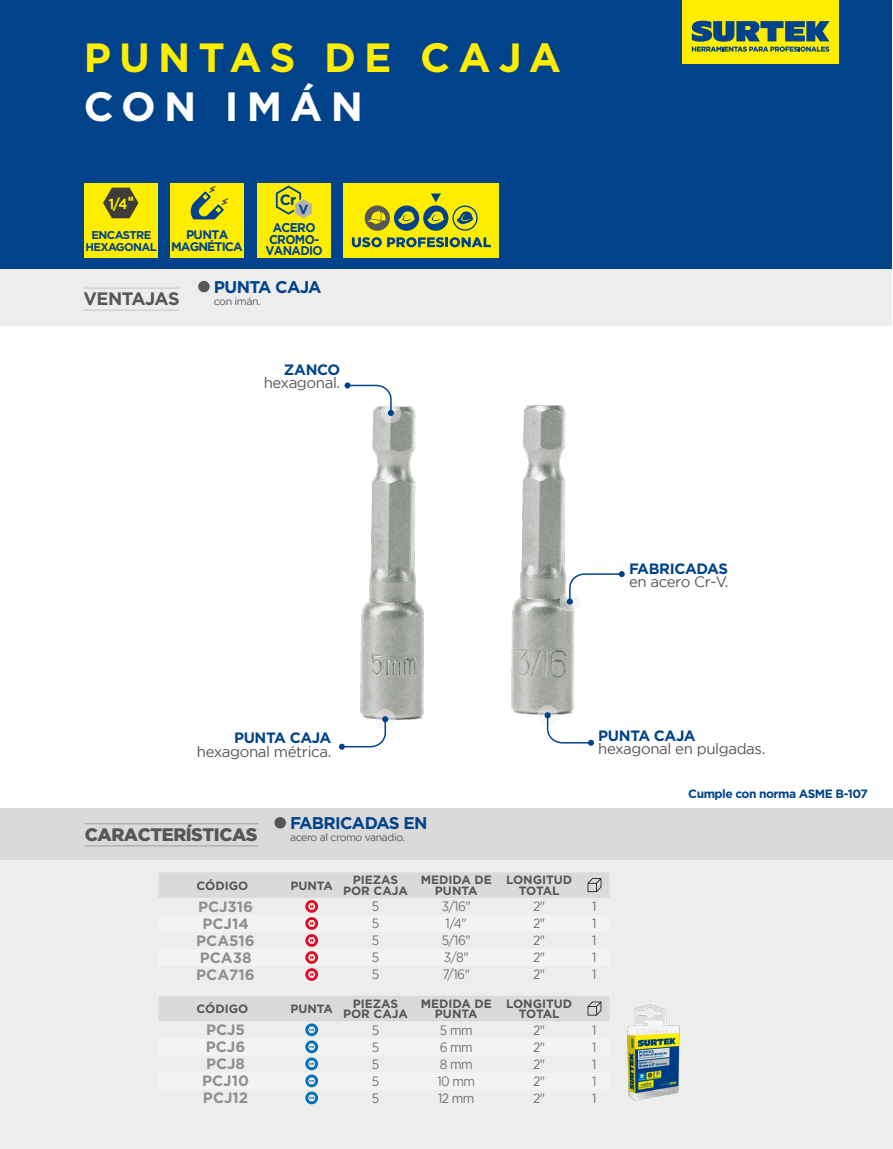
<style>
.page{position:relative;width:893px;height:1149px;background:#fff}
.page>*{position:absolute;margin:0;border:0;box-sizing:border-box;transform-origin:0 0}
.t1{font:700 40.8px "Gotham";letter-spacing:.2em;color:#ffed00}
.t2{font:700 40.8px "Gotham";letter-spacing:.2em;color:#fff}
.t3{font:900 18px "Gotham";letter-spacing:-.025em;color:#565655}
.t4{font:700 18px "Gotham";letter-spacing:-.025em;color:#565655}
.t5{font:700 16.95px "Gotham";letter-spacing:-.04em;color:#00438b}
.t6{font:15px "Gotham";letter-spacing:-.025em;color:#565655}
.t7{font:700 15px "Gotham";color:#8f8f8f}
.t8{font:700 15px "Gotham";letter-spacing:-.025em;color:#00438b}
.t9{font:700 14.85px "Gotham";color:#00438b}
.t10{font:700 14.55px "Gotham";color:#ffed00;scale:.9 1}
.t11{font:13.5px "Gotham";letter-spacing:-.04em;color:#6e6e6e;scale:.9 1}
.t12{font:700 13.2px "Gotham";color:#00438b}
.t13{font:700 12.6px/22.5px "Gotham";letter-spacing:-.05em;color:#00438b;text-align:center;scale:.95 1}
.t14{font:700 12.3px "Gotham";letter-spacing:-.075em;color:#00438b}
.t15{font:700 12px/10.5px "Gotham";color:#565655;text-align:center}
.t16{font:700 12px "Gotham";letter-spacing:-.04em;color:#00438b}
.t17{font:700 11.25px "Gotham";letter-spacing:-.05em;color:#00438b}
.t18{font:10.5px "Gotham";letter-spacing:-.04em;color:#565655}
.s1{font-family:"Nexa";font-weight:900}
</style>
<div class="page">
<div style="left:0;top:0;width:892px;height:276px;background:#00438b"></div>
<div style="left:0;top:270px;width:892px;height:56px;background:#ededec"></div>
<div style="left:682px;top:0;width:157px;height:64px;background:#ffed00"></div>
<svg style="left:692px;top:21px;width:137px;height:31px"></svg>
<img style="left:360px;top:406px;width:64px;height:314px">
<img style="left:511px;top:405px;width:63px;height:310px">
<div style="left:0;top:850px;width:893px;height:298px;background:#ededec"></div>
<div style="left:0;top:808px;width:893px;height:51px;background:#dadad9"></div>
<div style="left:84px;top:183px;width:74px;height:74px;background:#ffed00"></div>
<svg style="left:103px;top:187px;width:35px;height:31px"></svg>
<div style="left:344px;top:183px;width:155px;height:74px;background:#ffed00"></div>
<svg style="left:352px;top:237px;width:139px;height:10px"></svg>
<div style="left:365px;top:205px;width:25px;height:26px;background:#565655;border-radius:50%"></div>
<div style="left:394px;top:205px;width:25px;height:26px;background:#00438b;border-radius:50%"></div>
<svg style="left:398px;top:211px;width:17px;height:13px"></svg>
<svg style="left:452px;top:205px;width:26px;height:26px"></svg>
<svg style="left:367px;top:210px;width:18px;height:14px"></svg>
<svg style="left:431px;top:193px;width:10px;height:9px"></svg>
<div style="left:423px;top:205px;width:25px;height:26px;background:#00438b;border-radius:50%"></div>
<svg style="left:428px;top:211px;width:16px;height:13px"></svg>
<svg style="left:159px;top:872px;width:450px;height:108px"></svg>
<div style="left:274px;top:816px;width:12px;height:12px;background:#565655;border-radius:50%"></div>
<svg style="left:159px;top:996px;width:450px;height:107px"></svg>
<img style="left:627px;top:1004px;width:53px;height:97px">
<div style="left:257px;top:183px;width:74px;height:74px;background:#ffed00"></div>
<svg style="left:276px;top:185px;width:36px;height:34px"></svg>
<svg style="left:560px;top:591px;width:20px;height:20px"></svg>
<svg style="left:375px;top:708px;width:20px;height:21px"></svg>
<svg style="left:537px;top:705px;width:21px;height:20px"></svg>
<svg style="left:381px;top:402px;width:20px;height:21px"></svg>
<svg style="left:567px;top:571px;width:58px;height:33px"></svg>
<svg style="left:339px;top:716px;width:49px;height:33px"></svg>
<svg style="left:545px;top:712px;width:49px;height:33px"></svg>
<svg style="left:345px;top:382px;width:49px;height:34px"></svg>
<div style="left:198px;top:281px;width:12px;height:11px;background:#565655;border-radius:50%"></div>
<div style="left:170px;top:183px;width:74px;height:74px;background:#ffed00"></div>
<svg style="left:190px;top:186px;width:38px;height:33px"></svg>
<hr style="left:85px;top:823px;width:173px;height:1px;background:#9c9c9c">
<hr style="left:85px;top:845px;width:173px;height:1px;background:#9c9c9c">
<hr style="left:83px;top:288px;width:97px;height:1px;background:#c5c5c5">
<hr style="left:83px;top:310px;width:97px;height:1px;background:#c5c5c5">
<h1 class="t1" style="left:84px;top:34px;width:479px">PUNTAS DE CAJA</h1>
<h1 class="t2" style="left:84px;top:83px;width:281px">CON IMÁN</h1>
<p class="t10" style="left:109px;top:195px;width:29px">1/4<span class="s1">"</span></p>
<p class="t9" style="left:280px;top:191px;width:18px">Cr</p>
<p class="t12" style="left:299px;top:202px;width:11px">V</p>
<p class="t17" style="left:92px;top:228px;width:61px">ENCASTRE</p>
<p class="t17" style="left:86px;top:240px;width:73px">HEXAGONAL</p>
<p class="t14" style="left:186px;top:227px;width:44px">PUNTA</p>
<p class="t14" style="left:171px;top:239px;width:73px">MAGNÉTICA</p>
<p class="t13" style="left:265px;top:216px;width:62px">ACERO<br>VANADIO</p>
<p class="t13" style="left:269px;top:227px;width:54px">CROMO-</p>
<h2 class="t4" style="left:83px;top:288px;width:98px">VENTAJAS</h2>
<h3 class="t5" style="left:214px;top:277px;width:109px">PUNTA CAJA</h3>
<p class="t18" style="left:214px;top:295px;width:48px">con imán.</p>
<p class="t8" style="left:284px;top:360px;width:58px">ZANCO</p>
<p class="t6" style="left:264px;top:374px;width:78px">hexagonal.</p>
<p class="t8" style="left:234px;top:729px;width:99px">PUNTA CAJA</p>
<p class="t6" style="left:197px;top:743px;width:136px">hexagonal métrica.</p>
<h2 class="t3" style="left:85px;top:823px;width:174px">CARACTERÍSTICAS</h2>
<h3 class="t5" style="left:290px;top:813px;width:139px">FABRICADAS EN</h3>
<p class="t18" style="left:290px;top:831px;width:116px">acero al cromo vanadio.</p>
<p class="t8" style="left:629px;top:559px;width:101px">FABRICADAS</p>
<p class="t6" style="left:629px;top:573px;width:101px">en acero Cr-V.</p>
<p class="t8" style="left:598px;top:726px;width:99px">PUNTA CAJA</p>
<p class="t6" style="left:598px;top:740px;width:169px">hexagonal en pulgadas.</p>
<p class="t16" style="left:688px;top:786px;width:181px">Cumple con norma ASME B-107</p>
<p class="t15" style="left:196px;top:879px;width:54px">CÓDIGO</p>
<p class="t15" style="left:290px;top:879px;width:44px">PUNTA</p>
<p class="t15" style="left:343px;top:874px;width:66px">PIEZAS<br>POR CAJA</p>
<p class="t15" style="left:421px;top:874px;width:73px">MEDIDA DE<br>PUNTA</p>
<p class="t15" style="left:506px;top:874px;width:68px">LONGITUD<br>TOTAL</p>
<p class="t7" style="left:198px;top:897px;width:57px">PCJ316</p>
<p class="t11" style="left:372px;top:898px;width:10px">5</p>
<p class="t11" style="left:442px;top:898px;width:34px">3/16"</p>
<p class="t11" style="left:533px;top:898px;width:15px">2"</p>
<p class="t11" style="left:592px;top:898px;width:6px">1</p>
<p class="t7" style="left:202px;top:914px;width:48px">PCJ14</p>
<p class="t11" style="left:372px;top:915px;width:10px">5</p>
<p class="t11" style="left:446px;top:915px;width:25px">1/4"</p>
<p class="t11" style="left:533px;top:915px;width:15px">2"</p>
<p class="t11" style="left:592px;top:915px;width:6px">1</p>
<p class="t7" style="left:196px;top:931px;width:60px">PCA516</p>
<p class="t11" style="left:372px;top:932px;width:10px">5</p>
<p class="t11" style="left:442px;top:932px;width:34px">5/16"</p>
<p class="t11" style="left:533px;top:932px;width:15px">2"</p>
<p class="t11" style="left:592px;top:932px;width:6px">1</p>
<p class="t7" style="left:200px;top:948px;width:53px">PCA38</p>
<p class="t11" style="left:372px;top:949px;width:10px">5</p>
<p class="t11" style="left:444px;top:949px;width:29px">3/8"</p>
<p class="t11" style="left:533px;top:949px;width:15px">2"</p>
<p class="t11" style="left:592px;top:949px;width:6px">1</p>
<p class="t7" style="left:196px;top:965px;width:60px">PCA716</p>
<p class="t11" style="left:372px;top:966px;width:10px">5</p>
<p class="t11" style="left:443px;top:966px;width:32px">7/16"</p>
<p class="t11" style="left:533px;top:966px;width:15px">2"</p>
<p class="t11" style="left:592px;top:966px;width:6px">1</p>
<p class="t15" style="left:196px;top:1002px;width:54px">CÓDIGO</p>
<p class="t15" style="left:290px;top:1002px;width:44px">PUNTA</p>
<p class="t15" style="left:343px;top:997px;width:66px">PIEZAS<br>POR CAJA</p>
<p class="t15" style="left:421px;top:997px;width:73px">MEDIDA DE<br>PUNTA</p>
<p class="t15" style="left:506px;top:997px;width:68px">LONGITUD<br>TOTAL</p>
<p class="t7" style="left:206px;top:1020px;width:40px">PCJ5</p>
<p class="t11" style="left:372px;top:1022px;width:10px">5</p>
<p class="t11" style="left:440px;top:1022px;width:38px">5 mm</p>
<p class="t11" style="left:533px;top:1022px;width:15px">2"</p>
<p class="t11" style="left:592px;top:1022px;width:6px">1</p>
<p class="t7" style="left:206px;top:1037px;width:41px">PCJ6</p>
<p class="t11" style="left:372px;top:1039px;width:10px">5</p>
<p class="t11" style="left:440px;top:1039px;width:38px">6 mm</p>
<p class="t11" style="left:533px;top:1039px;width:15px">2"</p>
<p class="t11" style="left:592px;top:1039px;width:6px">1</p>
<p class="t7" style="left:206px;top:1054px;width:40px">PCJ8</p>
<p class="t11" style="left:372px;top:1056px;width:10px">5</p>
<p class="t11" style="left:440px;top:1056px;width:38px">8 mm</p>
<p class="t11" style="left:533px;top:1056px;width:15px">2"</p>
<p class="t11" style="left:592px;top:1056px;width:6px">1</p>
<p class="t7" style="left:202px;top:1071px;width:48px">PCJ10</p>
<p class="t11" style="left:372px;top:1073px;width:10px">5</p>
<p class="t11" style="left:437px;top:1073px;width:44px">10 mm</p>
<p class="t11" style="left:533px;top:1073px;width:15px">2"</p>
<p class="t11" style="left:592px;top:1073px;width:6px">1</p>
<p class="t7" style="left:203px;top:1089px;width:47px">PCJ12</p>
<p class="t11" style="left:372px;top:1090px;width:10px">5</p>
<p class="t11" style="left:438px;top:1090px;width:42px">12 mm</p>
<p class="t11" style="left:533px;top:1090px;width:15px">2"</p>
<p class="t11" style="left:592px;top:1090px;width:6px">1</p>
</div>
